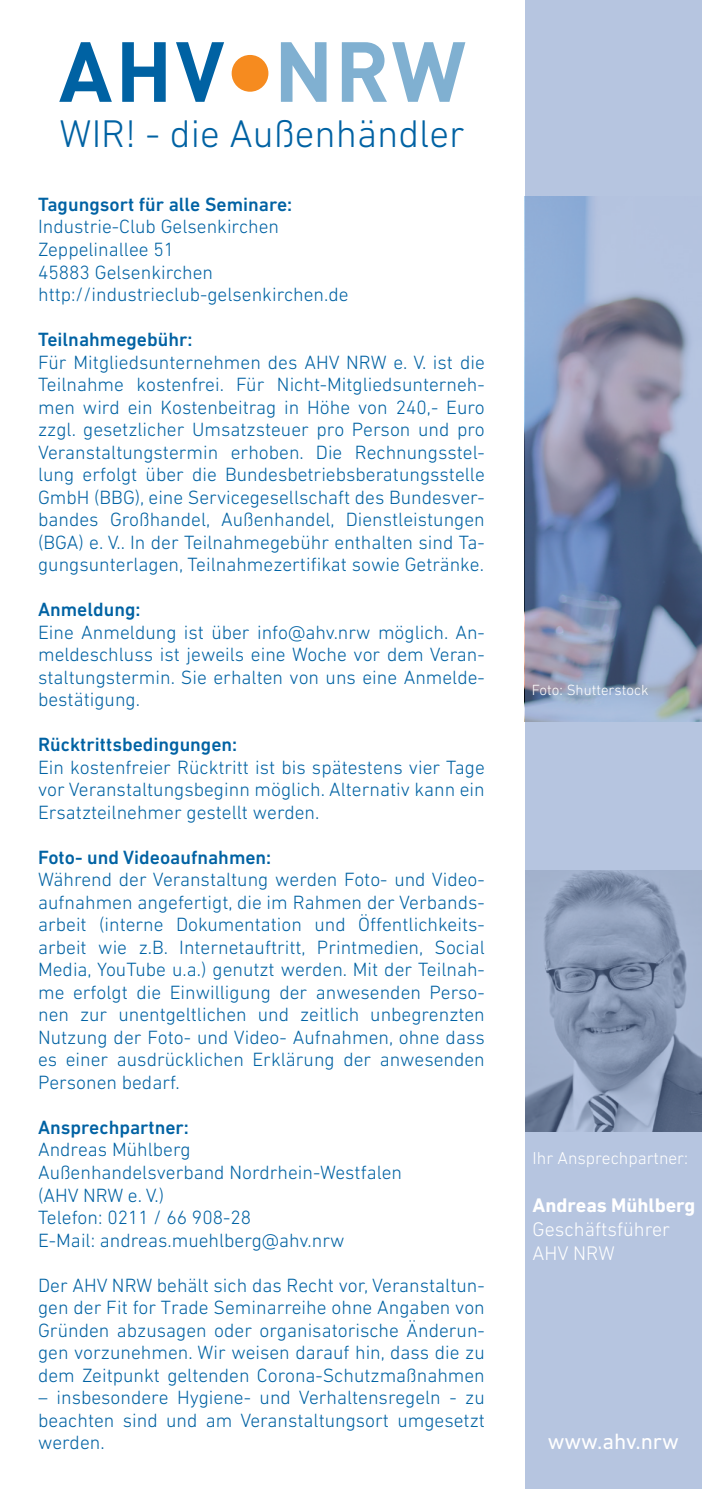
<style>
.page{position:relative;width:702px;height:1489px;background:#fff}
.page>*{position:absolute;margin:0;border:0;box-sizing:border-box;transform-origin:0 0}
.t1{font:300 39.25px "DIN Next LT Pro";color:#0062a3}
.t2{font:22.5px "DIN Next LT Pro";color:#fff}
.t3{font:300 20px "DIN Next LT Pro";color:#fff}
.t4{font:700 20px "DIN Next LT Pro";color:#fff}
.t5{font:300 19.5px/22.5px "DIN Next LT Pro";color:#0062a3;text-align:justify}
.t6{font:500 19.5px "DIN Next LT Pro";color:#0062a3}
.t7{font:300 17.5px "DIN Next LT Pro";color:#fff}
.t8{font:300 15px "DIN Next LT Pro";color:#fff}
</style>
<div class="page">
<svg style="left:281px;top:42px;width:184px;height:60px"></svg>
<svg style="left:59px;top:42px;width:165px;height:60px"></svg>
<div style="left:232px;top:55px;width:36px;height:37px;background:#f68b1f;border-radius:50%"></div>
<svg style="left:524px;top:0;width:178px;height:1488px;fill:#b5c4df"></svg>
<p class="t1" style="left:60px;top:111px;width:406px">WIR! - die Außenhändler</p>
<p class="t6" style="left:38px;top:193px;width:256px">Tagungsort für alle Seminare:</p>
<p class="t5" style="left:38px;top:215px;width:242px">Industrie-Club Gelsenkirchen</p>
<p class="t5" style="left:38px;top:238px;width:137px">Zeppelinallee 51</p>
<p class="t5" style="left:38px;top:260px;width:176px">45883 Gelsenkirchen</p>
<p class="t5" style="left:38px;top:283px;width:312px">http://industrieclub-gelsenkirchen.de</p>
<p class="t6" style="left:38px;top:328px;width:156px">Teilnahmegebühr:</p>
<p class="t5" style="left:38px;top:350px;width:448px">Für Mitgliedsunternehmen des AHV NRW e. V. ist die Teilnahme kostenfrei. Für Nicht-Mitgliedsunterneh&shy;men wird ein Kostenbeitrag in Höhe von 240,- Euro zzgl. gesetzlicher Umsatzsteuer pro Person und pro Veranstaltungstermin erhoben. Die Rechnungsstel&shy;lung erfolgt über die Bundesbetriebsberatungsstelle GmbH (BBG), eine Servicegesellschaft des Bundesver&shy;bandes Großhandel, Außenhandel, Dienstleistungen (BGA) e. V.. In der Teilnahmegebühr enthalten sind Ta&shy;gungsunterlagen, Teilnahmezertifikat sowie Getränke.</p>
<p class="t6" style="left:38px;top:598px;width:104px">Anmeldung:</p>
<p class="t5" style="left:38px;top:620px;width:448px">Eine Anmeldung ist über info@ahv.nrw möglich. An&shy;meldeschluss ist jeweils eine Woche vor dem Veran&shy;staltungstermin. Sie erhalten von uns eine Anmelde&shy;bestätigung.</p>
<p class="t6" style="left:38px;top:733px;width:201px">Rücktrittsbedingungen:</p>
<p class="t5" style="left:38px;top:755px;width:448px">Ein kostenfreier Rücktritt ist bis spätestens vier Tage vor Veranstaltungsbeginn möglich. Alternativ kann ein Ersatzteilnehmer gestellt werden.</p>
<p class="t6" style="left:38px;top:845px;width:235px">Foto- und Videoaufnahmen:</p>
<p class="t5" style="left:38px;top:868px;width:448px">Während der Veranstaltung werden Foto- und Video&shy;aufnahmen angefertigt, die im Rahmen der Verbands&shy;arbeit (interne Dokumentation und Öffentlichkeits&shy;arbeit wie z.B. Internetauftritt, Printmedien, Social Media, YouTube u.a.) genutzt werden. Mit der Teilnah&shy;me erfolgt die Einwilligung der anwesenden Perso&shy;nen zur unentgeltlichen und zeitlich unbegrenzten Nutzung der Foto- und Video- Aufnahmen, ohne dass es einer ausdrücklichen Erklärung der anwesenden Personen bedarf.</p>
<p class="t6" style="left:38px;top:1115px;width:152px">Ansprechpartner:</p>
<p class="t5" style="left:38px;top:1138px;width:154px">Andreas Mühlberg</p>
<p class="t5" style="left:38px;top:1160px;width:365px">Außenhandelsverband Nordrhein-Westfalen (AHV NRW e. V.)</p>
<p class="t5" style="left:38px;top:1205px;width:214px">Telefon: 0211 / 66 908-28</p>
<p class="t5" style="left:38px;top:1228px;width:308px">E-Mail: andreas.muehlberg@ahv.nrw</p>
<p class="t5" style="left:38px;top:1273px;width:448px">Der AHV NRW behält sich das Recht vor, Veranstaltun&shy;gen der Fit for Trade Seminarreihe ohne Angaben von Gründen abzusagen oder organisatorische Änderun&shy;gen vorzunehmen. Wir weisen darauf hin, dass die zu dem Zeitpunkt geltenden Corona-Schutzmaßnahmen</p>
<p class="t5" style="left:38px;top:1385px;width:448px">– insbesondere Hygiene- und Verhaltensregeln - zu beachten sind und am Veranstaltungsort umgesetzt werden.</p>
<p class="t8" style="left:531px;top:681px;width:118px">Foto: Shutterstock</p>
<p class="t7" style="left:532px;top:1147px;width:157px">Ihr Ansprechpartner:</p>
<p class="t4" style="left:532px;top:1193px;width:164px">Andreas Mühlberg</p>
<p class="t3" style="left:532px;top:1217px;width:139px">Geschäftsführer</p>
<p class="t3" style="left:532px;top:1241px;width:84px">AHV NRW</p>
<p class="t2" style="left:547px;top:1428px;width:133px">www.ahv.nrw</p>
</div>
